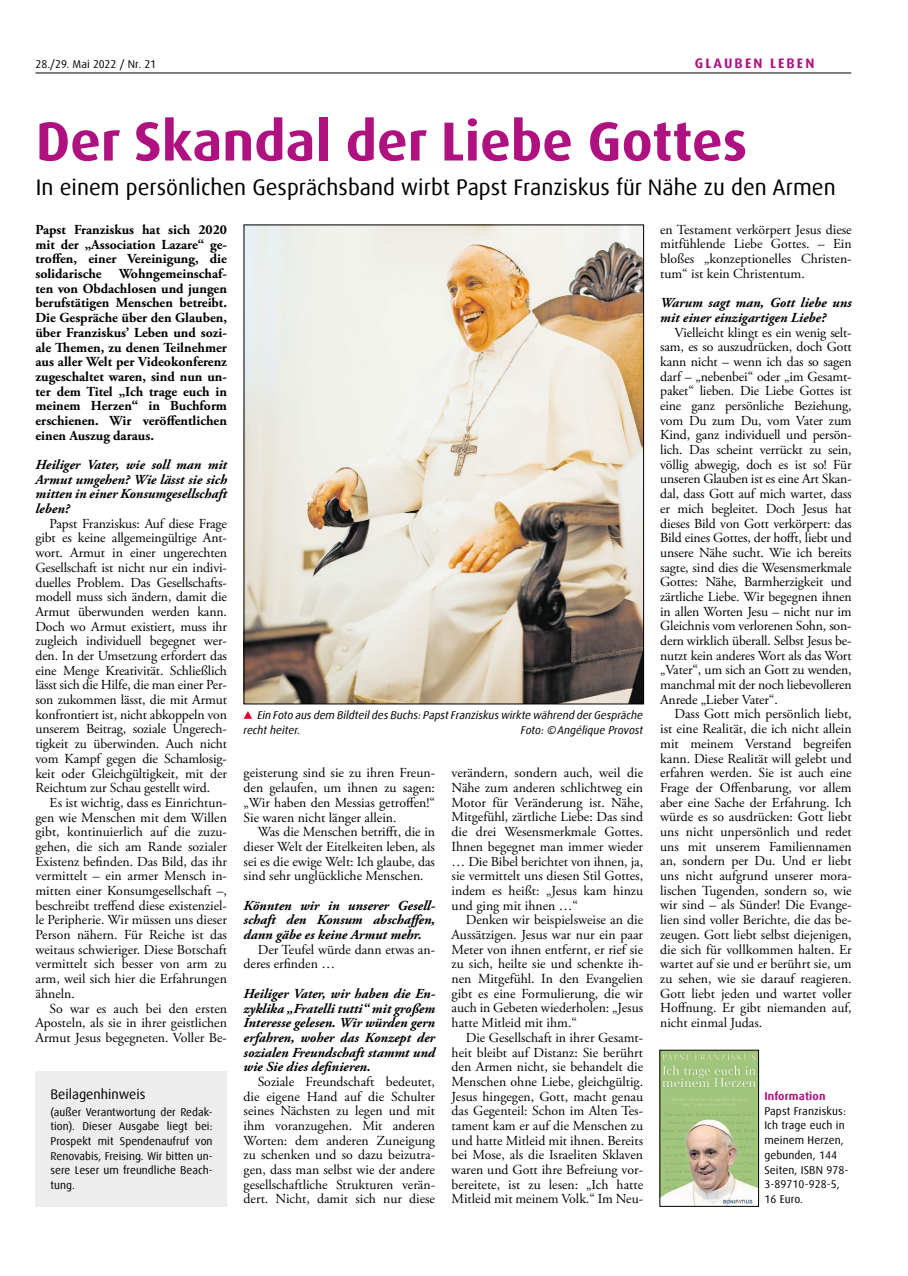
<style>
.page{position:relative;width:908px;height:1276px;background:#fff}
.page>*{position:absolute;margin:0;border:0;box-sizing:border-box;transform-origin:0 0}
.t1{font:700 55px "Dax Offc Pro";color:#af1280}
.t2{font:22.5px "Dax Offc Pro";color:#000}
.t3{font:13.75px/14.6px "Adobe Garamond Pro";color:#000;text-align:justify}
.t4{font:700 13.75px/14.6px "Adobe Garamond Pro";color:#000;text-align:justify}
.t5{font:italic 700 13.75px/14.6px "Adobe Garamond Pro";color:#000;text-align:justify}
.t6{font:13.75px "Dax Offc Pro";color:#000}
.t7{font:700 13.75px "Dax Offc Pro";letter-spacing:.15em;color:#af1280}
.t8{font:11.25px/14.8px "Dax Offc Pro";letter-spacing:.01em;color:#000;text-align:justify}
.t9{font:italic 11.25px/14.8px "Dax Offc Pro";color:#000}
.t10{font:700 11.25px "Dax Offc Pro";letter-spacing:.01em;color:#af1280}
</style>
<div class="page">
<hr style="left:35px;top:73px;width:815px;height:1px;background:#000">
<div style="left:35px;top:1071px;width:192px;height:135px;background:#ededed"></div>
<img style="left:661px;top:1052px;width:95px;height:152px">
<img style="left:246px;top:227px;width:395px;height:475px">
<svg style="left:243px;top:711px;width:9px;height:8px"></svg>
<p class="t8" style="left:35px;top:56px;width:122px">28./29. Mai 2022 / Nr. 21</p>
<p class="t7" style="left:694px;top:54px;width:121px">GLAUBEN LEBEN</p>
<h1 class="t1" style="left:36px;top:106px;width:712px">Der Skandal der Liebe Gottes</h1>
<h2 class="t2" style="left:36px;top:173px;width:801px">In einem persönlichen Gesprächsband wirbt Papst Franziskus für Nähe zu den Armen</h2>
<p class="t4" style="left:35px;top:222px;width:193px">Papst Franziskus hat sich 2020 mit der „Association Lazare“ ge&shy;troffen, einer Vereinigung, die solidarische</p>
<p class="t4" style="left:35px;top:267px;width:193px;text-indent:84px">Wohngemeinschaf&shy;ten von Obdachlosen und jungen berufstätigen Menschen betreibt.<br>Die Gespräche über den Glauben, über Franziskus’ Leben und sozi&shy;ale Themen, zu denen Teilnehmer aus aller Welt per Videokonferenz zugeschaltet waren, sind nun un&shy;ter dem Titel „Ich trage euch in meinem Herzen“ in Buchform erschienen. Wir veröffentlichen einen Auszug daraus.</p>
<p class="t5" style="left:35px;top:457px;width:193px">Heiliger Vater, wie soll man mit Armut umgehen? Wie lässt sie sich mitten in einer Konsumgesellschaft leben?</p>
<p class="t3" style="left:35px;top:516px;width:193px;text-indent:14px">Papst Franziskus: Auf diese Frage gibt es keine allgemeingültige Ant&shy;wort. Armut in einer ungerechten Gesellschaft ist nicht nur ein indivi&shy;duelles Problem. Das Gesellschafts&shy;modell muss sich ändern, damit die Armut überwunden werden kann.<br>Doch wo Armut existiert, muss ihr zugleich individuell begegnet wer&shy;den. In der Umsetzung erfordert das eine Menge Kreativität. Schließlich lässt sich die Hilfe, die man einer Per&shy;son zukommen lässt, die mit Armut konfrontiert ist, nicht abkoppeln von unserem Beitrag, soziale Ungerech&shy;tigkeit zu überwinden. Auch nicht vom Kampf gegen die Schamlosig&shy;keit oder Gleichgültigkeit, mit der Reichtum zur Schau gestellt wird.</p>
<p class="t3" style="left:35px;top:795px;width:193px;text-indent:14px">Es ist wichtig, dass es Einrichtun&shy;gen wie Menschen mit dem Willen gibt, kontinuierlich auf die zuzu&shy;gehen, die sich am Rande sozialer Existenz befinden. Das Bild, das ihr vermittelt – ein armer Mensch in&shy;mitten einer Konsumgesellschaft –, beschreibt treffend diese existenziel&shy;le Peripherie. Wir müssen uns dieser Person nähern. Für Reiche ist das weitaus schwieriger. Diese Botschaft vermittelt sich besser von arm zu arm, weil sich hier die Erfahrungen ähneln.</p>
<p class="t3" style="left:35px;top:1001px;width:193px;text-indent:14px">So war es auch bei den ersten Aposteln, als sie in ihrer geistlichen Armut Jesus begegneten. Voller Be-</p>
<p class="t6" style="left:51px;top:1085px;width:96px">Beilagenhinweis</p>
<p class="t8" style="left:51px;top:1104px;width:163px">(außer Verantwortung der Redak&shy;tion). Dieser Ausgabe liegt bei:<br>Prospekt mit Spendenaufruf von Renovabis, Freising. Wir bitten un&shy;sere Leser um freundliche Beach&shy;tung.</p>
<p class="t9" style="left:243px;top:707px;width:401px;text-indent:14px">Ein Foto aus dem Bildteil des Buchs: Papst Franziskus wirkte während der Gespräche recht heiter.</p>
<p class="t9" style="left:520px;top:722px;width:124px">Foto: ©Angélique Provost</p>
<p class="t3" style="left:243px;top:766px;width:193px">geisterung sind sie zu ihren Freun&shy;den gelaufen, um ihnen zu sagen: „Wir haben den Messias getroffen!“ Sie waren nicht länger allein.</p>
<p class="t3" style="left:243px;top:825px;width:193px;text-indent:14px">Was die Menschen betrifft, die in dieser Welt der Eitelkeiten leben, als sei es die ewige Welt: Ich glaube, das sind sehr unglückliche Menschen.</p>
<p class="t5" style="left:243px;top:898px;width:193px">Könnten wir in unserer Gesell&shy;schaft den Konsum abschaffen, dann gäbe es keine Armut mehr.</p>
<p class="t3" style="left:243px;top:942px;width:193px;text-indent:14px">Der Teufel würde dann etwas an&shy;deres erfinden …</p>
<p class="t5" style="left:243px;top:986px;width:193px">Heiliger Vater, wir haben die En&shy;zyklika „Fratelli tutti“ mit großem Interesse gelesen. Wir würden gern erfahren, woher das Konzept der sozialen Freundschaft stammt und wie Sie dies definieren.</p>
<p class="t3" style="left:243px;top:1074px;width:193px;text-indent:14px">Soziale Freundschaft bedeutet, die eigene Hand auf die Schulter seines Nächsten zu legen und mit ihm voranzugehen. Mit anderen Worten: dem anderen Zuneigung zu schenken und so dazu beizutra&shy;gen, dass man selbst wie der andere gesellschaftliche Strukturen verän&shy;dert. Nicht, damit sich nur diese</p>
<p class="t3" style="left:451px;top:766px;width:193px">verändern, sondern auch, weil die Nähe zum anderen schlichtweg ein Motor für Veränderung ist. Nähe, Mitgefühl, zärtliche Liebe: Das sind die drei Wesensmerkmale Gottes.<br>Ihnen begegnet man immer wieder … Die Bibel berichtet von ihnen, ja, sie vermittelt uns diesen Stil Gottes, indem es heißt: „Jesus kam hinzu und ging mit ihnen …“</p>
<p class="t3" style="left:451px;top:913px;width:193px;text-indent:14px">Denken wir beispielsweise an die Aussätzigen. Jesus war nur ein paar Meter von ihnen entfernt, er rief sie zu sich, heilte sie und schenkte ih&shy;nen Mitgefühl. In den Evangelien gibt es eine Formulierung, die wir auch in Gebeten wiederholen: „Jesus hatte Mitleid mit ihm.“</p>
<p class="t3" style="left:451px;top:1030px;width:193px;text-indent:14px">Die Gesellschaft in ihrer Gesamt&shy;heit bleibt auf Distanz: Sie berührt den Armen nicht, sie behandelt die Menschen ohne Liebe, gleichgültig.<br>Jesus hingegen, Gott, macht genau das Gegenteil: Schon im Alten Tes&shy;tament kam er auf die Menschen zu und hatte Mitleid mit ihnen. Bereits bei Mose, als die Israeliten Sklaven waren und Gott ihre Befreiung vor&shy;bereitete, ist zu lesen: „Ich hatte Mitleid mit meinem Volk.“ Im Neu-</p>
<p class="t3" style="left:660px;top:222px;width:193px">en Testament verkörpert Jesus diese mitfühlende Liebe Gottes. – Ein bloßes „konzeptionelles Christen&shy;tum“ ist kein Christentum.</p>
<p class="t5" style="left:660px;top:296px;width:193px">Warum sagt man, Gott liebe uns mit einer einzigartigen Liebe?</p>
<p class="t3" style="left:660px;top:325px;width:193px;text-indent:14px">Vielleicht klingt es ein wenig selt&shy;sam, es so auszudrücken, doch Gott kann nicht – wenn ich das so sagen darf – „nebenbei“ oder „im Gesamt&shy;paket“ lieben. Die Liebe Gottes ist eine ganz persönliche Beziehung, vom Du zum Du, vom Vater zum Kind, ganz individuell und persön&shy;lich. Das scheint verrückt zu sein, völlig abwegig, doch es ist so! Für unseren Glauben ist es eine Art Skan&shy;dal, dass Gott auf mich wartet, dass er mich begleitet. Doch Jesus hat dieses Bild von Gott verkörpert: das Bild eines Gottes, der hofft, liebt und unsere Nähe sucht. Wie ich bereits sagte, sind dies die Wesensmerkmale Gottes: Nähe, Barmherzigkeit und zärtliche Liebe. Wir begegnen ihnen in allen Worten Jesu – nicht nur im Gleichnis vom verlorenen Sohn, son&shy;dern wirklich überall. Selbst Jesus be&shy;nutzt kein anderes Wort als das Wort „Vater“, um sich an Gott zu wenden, manchmal mit der noch liebevolleren Anrede „Lieber Vater“.</p>
<p class="t3" style="left:660px;top:707px;width:193px;text-indent:14px">Dass Gott mich persönlich liebt, ist eine Realität, die ich nicht allein mit meinem Verstand begreifen kann. Diese Realität will gelebt und erfahren werden. Sie ist auch eine Frage der Offenbarung, vor allem aber eine Sache der Erfahrung. Ich würde es so ausdrücken: Gott liebt uns nicht unpersönlich und redet uns mit unserem Familiennamen an, sondern per Du. Und er liebt uns nicht aufgrund unserer mora&shy;lischen Tugenden, sondern so, wie wir sind – als Sünder! Die Evange&shy;lien sind voller Berichte, die das be&shy;zeugen. Gott liebt selbst diejenigen, die sich für vollkommen halten. Er wartet auf sie und er berührt sie, um zu sehen, wie sie darauf reagieren.<br>Gott liebt jeden und wartet voller Hoffnung. Er gibt niemanden auf, nicht einmal Judas.</p>
<p class="t10" style="left:764px;top:1089px;width:63px">Information</p>
<p class="t8" style="left:764px;top:1103px;width:85px;text-align:left">Papst Franziskus:<br>Ich trage euch in meinem Herzen, gebunden, 144<br>Seiten, ISBN 978-<br>3-89710-928-5,<br>16 Euro.</p>
</div>
